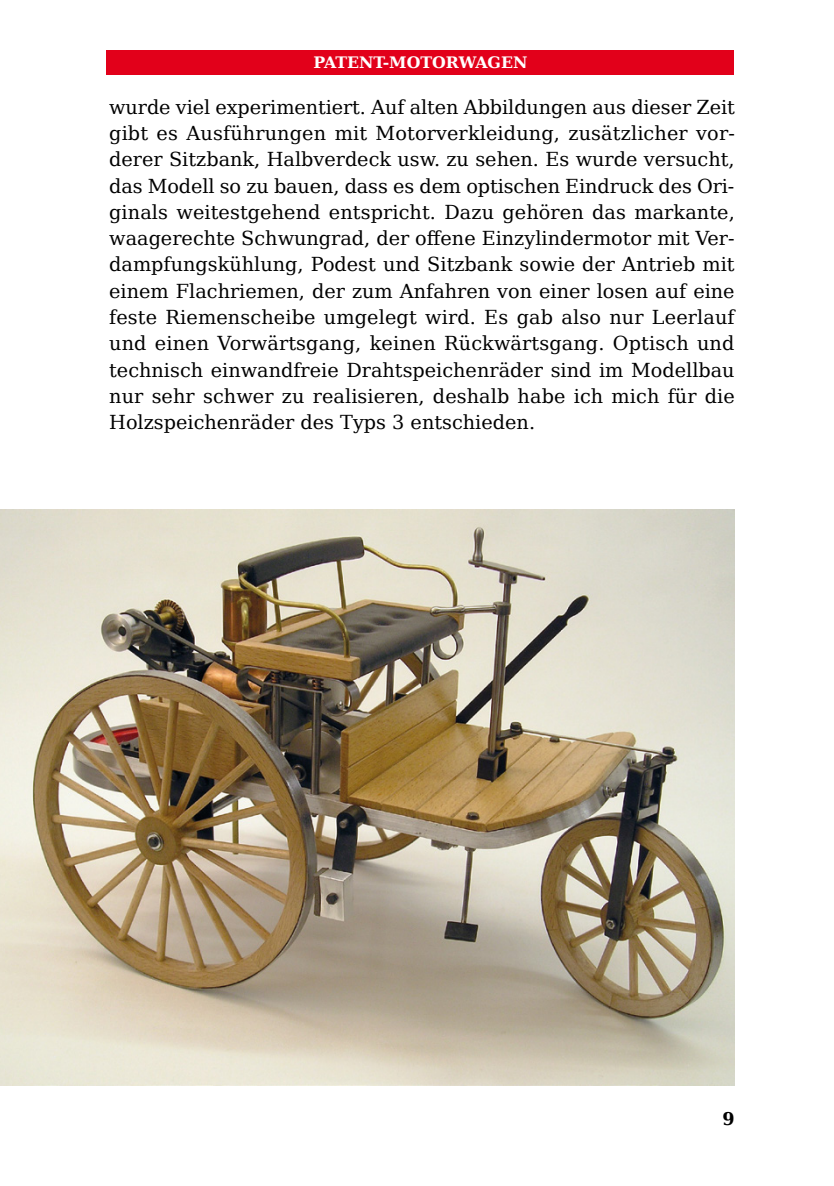
<style>
.page{position:relative;width:834px;height:1186px;background:#fff}
.page>*{position:absolute;margin:0;border:0;box-sizing:border-box;transform-origin:0 0}
.t1{font:19.25px/26.2px "DejaVu Serif";color:#000;text-align:justify}
.t2{font:700 17.5px "DejaVu Serif";color:#000}
.t3{font:700 15.75px "DejaVu Serif";color:#fff}
</style>
<div class="page">
<div style="left:107px;top:50px;width:627px;height:24px;background:#e2001a"></div>
<img style="left:0;top:510px;width:734px;height:575px">
<p class="t3" style="left:313px;top:50px;width:215px">PATENT-MOTORWAGEN</p>
<p class="t1" style="left:109px;top:93px;width:627px">wurde viel experimentiert. Auf alten Abbildungen aus dieser Zeit gibt es Ausführungen mit Motorverkleidung, zusätzlicher vor&shy;derer Sitzbank, Halbverdeck usw. zu sehen. Es wurde versucht, das Modell so zu bauen, dass es dem optischen Eindruck des Ori&shy;ginals weitestgehend entspricht. Dazu gehören das markante, waagerechte Schwungrad, der offene Einzylindermotor mit Ver&shy;dampfungskühlung, Podest und Sitzbank sowie der Antrieb mit einem Flachriemen, der zum Anfahren von einer losen auf eine feste Riemenscheibe umgelegt wird. Es gab also nur Leerlauf und einen Vorwärtsgang, keinen Rückwärtsgang. Optisch und technisch einwandfreie Drahtspeichenräder sind im Modellbau nur sehr schwer zu realisieren, deshalb habe ich mich für die Holzspeichenräder des Typs 3 entschieden.</p>
<p class="t2" style="left:722px;top:1104px;width:14px">9</p>
</div>
